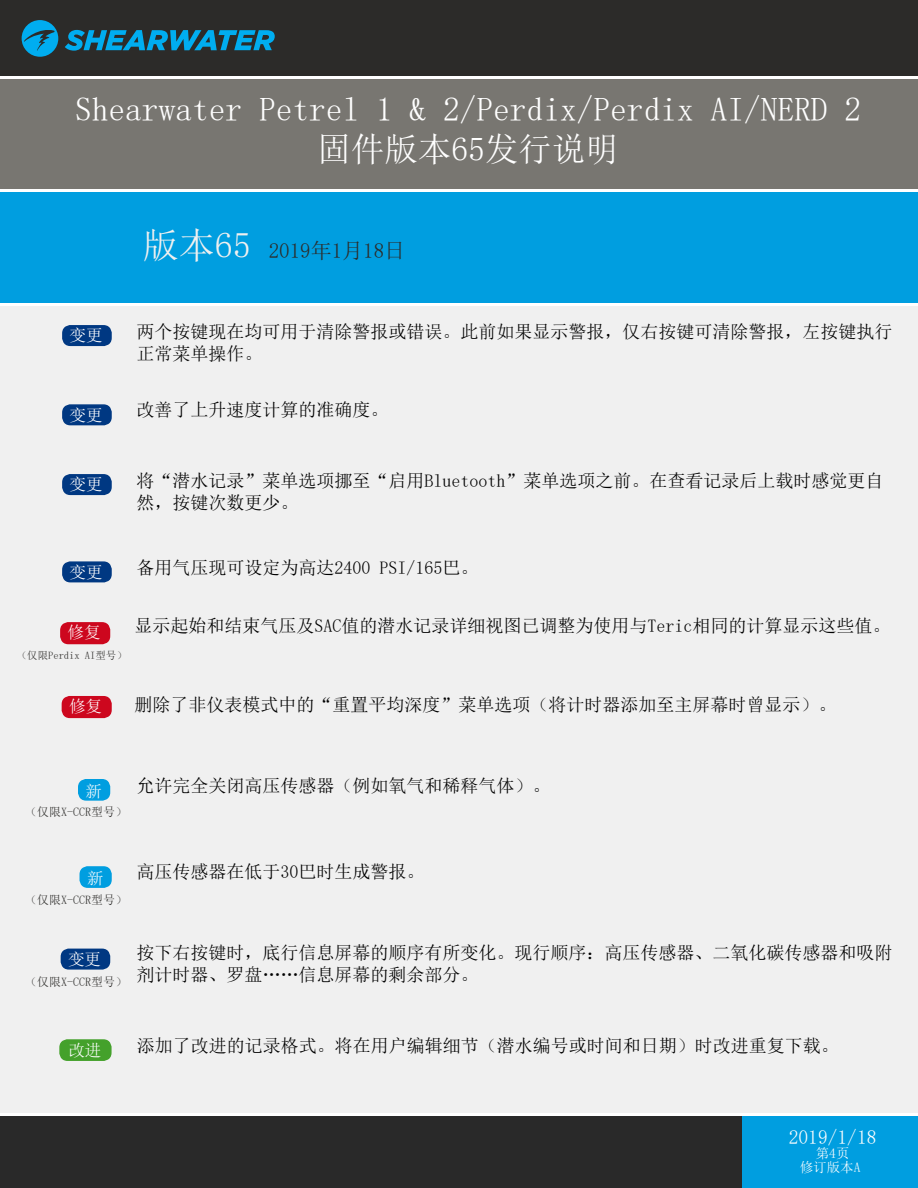
<style>
.page{position:relative;width:918px;height:1188px;background:#fff}
.page>*{position:absolute;margin:0;border:0;box-sizing:border-box;transform-origin:0 0}
.t1{font:33.45px/40.2px "N Sim Sun";color:#fff;text-align:center}
.t2{font:21px "N Sim Sun";color:#2c2b29}
.t3{font:19.5px "Sim Sun";color:#fff}
.t4{font:18px/21.6px "Sim Sun";color:#000}
.t5{font:16.5px "Sim Sun";color:#fff}
.t6{font:13.5px "Sim Sun";color:#fff}
.t7{font:12px "N Sim Sun";color:#2c2b29}
.t8{font:10.5px "N Sim Sun";color:#2c2b29}
.s1{font-size:36px;color:#f0f0f0}
</style>
<div class="page">
<div style="left:0;top:0;width:918px;height:77px;background:#2c2b29"></div>
<div style="left:0;top:1114px;width:918px;height:74px;background:#292929"></div>
<div style="left:0;top:305px;width:918px;height:809px;background:#f0f0f0"></div>
<svg style="left:65px;top:30px;width:210px;height:21px"></svg>
<svg style="left:22px;top:20px;width:36px;height:37px"></svg>
<div style="left:0;top:191px;width:918px;height:114px;background:#009ee0"></div>
<div style="left:0;top:77px;width:918px;height:114px;background:#787671"></div>
<div style="left:742px;top:1114px;width:176px;height:74px;background:#009ee0"></div>
<hr style="left:0;top:76px;width:918px;height:3px;background:#fff">
<hr style="left:0;top:189px;width:918px;height:3px;background:#fff">
<hr style="left:0;top:303px;width:918px;height:3px;background:#fff">
<hr style="left:0;top:1113px;width:918px;height:3px;background:#fff">
<div style="left:63px;top:326px;width:48px;height:19px;background:#003882;border-radius:7px"></div>
<div style="left:62px;top:325px;width:50px;height:21px;border:2px solid #003882;border-radius:7px"></div>
<div style="left:63px;top:405px;width:48px;height:20px;background:#003882;border-radius:7px"></div>
<div style="left:62px;top:404px;width:50px;height:21px;border:2px solid #003882;border-radius:7px"></div>
<div style="left:63px;top:475px;width:48px;height:19px;background:#003882;border-radius:7px"></div>
<div style="left:62px;top:474px;width:50px;height:21px;border:2px solid #003882;border-radius:7px"></div>
<div style="left:63px;top:562px;width:48px;height:20px;background:#003882;border-radius:7px"></div>
<div style="left:62px;top:561px;width:50px;height:21px;border:2px solid #003882;border-radius:7px"></div>
<div style="left:61px;top:623px;width:49px;height:21px;background:#cd071e;border-radius:8px"></div>
<div style="left:60px;top:622px;width:50px;height:22px;border:2px solid #cd071e;border-radius:8px"></div>
<div style="left:62px;top:697px;width:49px;height:20px;background:#cd071e;border-radius:8px"></div>
<div style="left:62px;top:696px;width:50px;height:22px;border:2px solid #cd071e;border-radius:8px"></div>
<div style="left:79px;top:780px;width:31px;height:20px;background:#009ee0;border-radius:8px"></div>
<div style="left:78px;top:779px;width:32px;height:22px;border:2px solid #009ee0;border-radius:8px"></div>
<div style="left:80px;top:867px;width:31px;height:20px;background:#009ee0;border-radius:8px"></div>
<div style="left:80px;top:866px;width:32px;height:22px;border:2px solid #009ee0;border-radius:8px"></div>
<div style="left:61px;top:949px;width:49px;height:20px;background:#003882;border-radius:7px"></div>
<div style="left:61px;top:949px;width:49px;height:21px;border:2px solid #003882;border-radius:7px"></div>
<div style="left:60px;top:1040px;width:51px;height:20px;background:#44a12b;border-radius:8px"></div>
<div style="left:59px;top:1039px;width:53px;height:22px;border:2px solid #44a12b;border-radius:8px"></div>
<h1 class="t1" style="left:75px;top:89px;width:788px">Shearwater Petrel 1 &amp; 2/Perdix/Perdix AI/NERD 2固件版本65发行说明</h1>
<p class="t2" style="left:143px;top:240px;width:264px"><span class="s1">版本65</span> 2019年1月18日</p>
<p class="t5" style="left:70px;top:327px;width:34px">变更</p>
<p class="t5" style="left:70px;top:406px;width:34px">变更</p>
<p class="t4" style="left:136px;top:321px;width:757px">两个按键现在均可用于清除警报或错误。此前如果显示警报，仅右按键可清除警报，左按键执行正常菜单操作。</p>
<p class="t4" style="left:136px;top:399px;width:253px">改善了上升速度计算的准确度。</p>
<p class="t5" style="left:70px;top:476px;width:34px">变更</p>
<p class="t4" style="left:136px;top:470px;width:748px">将“潜水记录”菜单选项挪至“启用Bluetooth”菜单选项之前。在查看记录后上载时感觉更自然，按键次数更少。</p>
<p class="t5" style="left:70px;top:564px;width:34px">变更</p>
<p class="t4" style="left:136px;top:557px;width:343px">备用气压现可设定为高达2400 PSI/165巴。</p>
<p class="t5" style="left:68px;top:624px;width:34px">修复</p>
<p class="t8" style="left:17px;top:650px;width:112px">（仅限Perdix AI型号）</p>
<p class="t4" style="left:134px;top:614px;width:757px">显示起始和结束气压及SAC值的潜水记录详细视图已调整为使用与Teric相同的计算显示这些值。</p>
<p class="t5" style="left:69px;top:698px;width:34px">修复</p>
<p class="t4" style="left:134px;top:694px;width:703px">删除了非仪表模式中的“重置平均深度”菜单选项（将计时器添加至主屏幕时曾显示）。</p>
<p class="t5" style="left:86px;top:783px;width:18px">新</p>
<p class="t7" style="left:25px;top:805px;width:104px">（仅限X-CCR型号）</p>
<p class="t4" style="left:136px;top:775px;width:415px">允许完全关闭高压传感器（例如氧气和稀释气体）。</p>
<p class="t5" style="left:87px;top:870px;width:18px">新</p>
<p class="t7" style="left:25px;top:894px;width:104px">（仅限X-CCR型号）</p>
<p class="t4" style="left:136px;top:860px;width:289px">高压传感器在低于30巴时生成警报。</p>
<p class="t4" style="left:25px;top:942px;width:869px;text-indent:111px">按下右按键时，底行信息屏幕的顺序有所变化。现行顺序：高压传感器、二氧化碳传感器和吸附<sub>（仅限X-CCR型号）</sub> 剂计时器、罗盘……信息屏幕的剩余部分。</p>
<p class="t5" style="left:68px;top:951px;width:35px">变更</p>
<p class="t5" style="left:68px;top:1041px;width:34px">改进</p>
<p class="t4" style="left:137px;top:1035px;width:703px">添加了改进的记录格式。将在用户编辑细节（潜水编号或时间和日期）时改进重复下载。</p>
<p class="t3" style="left:789px;top:1127px;width:89px">2019/1/18</p>
<p class="t6" style="left:800px;top:1161px;width:62px">修订版本A</p>
<p class="t6" style="left:816px;top:1146px;width:35px">第4页</p>
</div>
